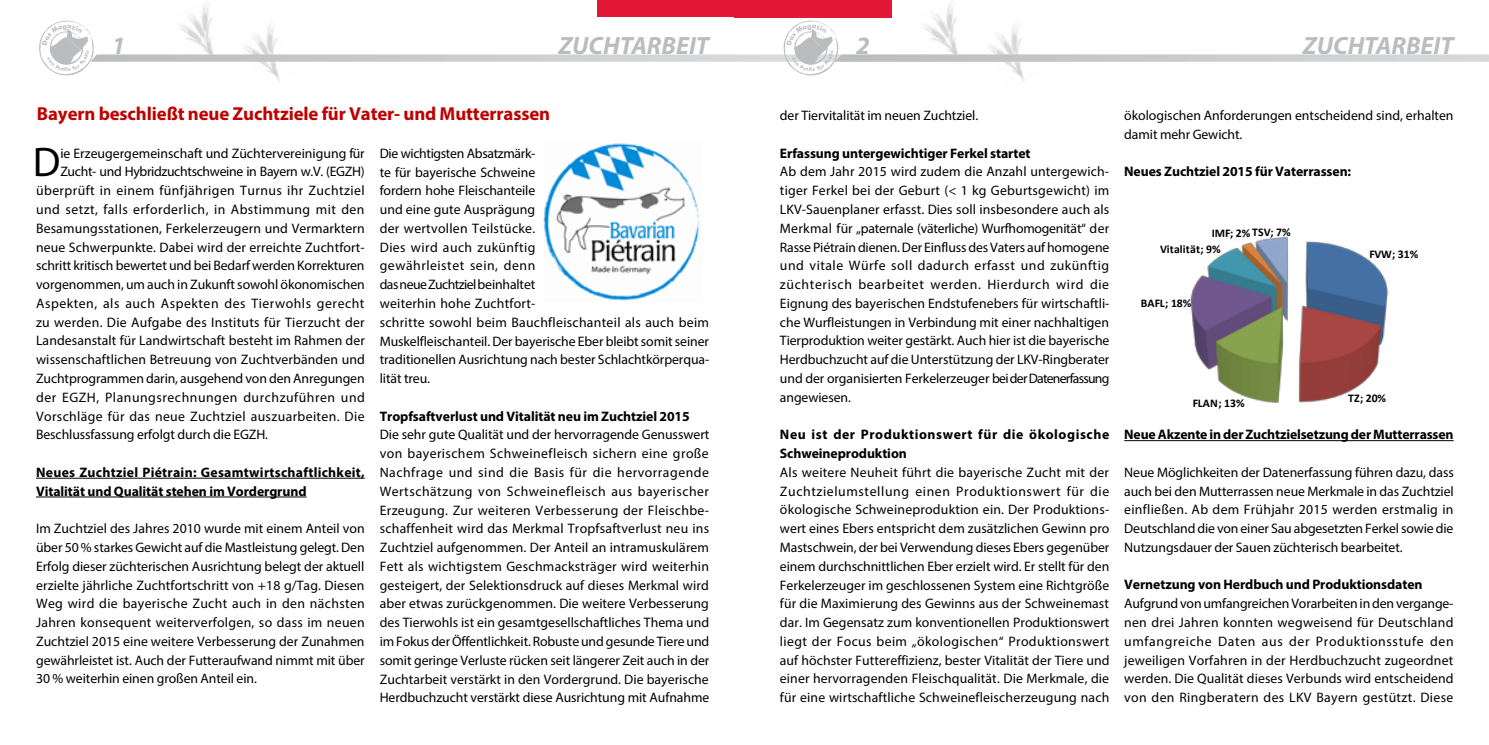
<style>
.page{position:relative;width:1489px;height:745px;background:#fff}
.page>*{position:absolute;margin:0;border:0;box-sizing:border-box;transform-origin:0 0}
.t1{font:41.62px "Myriad Pro";color:#000}
.t2{font:italic 700 25px "Myriad Pro";color:#babcbe}
.t3{font:700 18.75px "Myriad Pro";letter-spacing:-.005em;color:#c00000}
.t4{font:700 17.62px "Calibri";letter-spacing:.005em;color:#000}
.t5{font:13.75px/18.8px "Myriad Pro";color:#000;text-align:justify}
.t6{font:700 13.75px "Myriad Pro";letter-spacing:-.005em;color:#000}
.t7{font:700 13.75px/18.8px "Myriad Pro";letter-spacing:.02em;color:#000}
.t8{font:13.75px "Myriad Pro";letter-spacing:.04em;color:#000}
.t9{font:700 13.75px/18.8px "Myriad Pro";letter-spacing:.04em;color:#000}
.t10{font:13.75px "Myriad Pro";letter-spacing:-.025em;color:#000}
.t11{font:13.75px "Myriad Pro";letter-spacing:.03em;color:#000}
.t12{font:13.75px "Myriad Pro";letter-spacing:.02em;color:#000}
.t13{font:13.75px "Myriad Pro";letter-spacing:.025em;color:#000}
.t14{font:13.75px "Myriad Pro";letter-spacing:.035em;color:#000}
.t15{font:700 11.75px "Calibri";letter-spacing:.005em;color:#000}
.t16{font:700 5.12px "Futura BT";color:#babcbe}
</style>
<div class="page">
<img style="left:189px;top:4px;width:24px;height:16px">
<img style="left:933px;top:4px;width:24px;height:16px">
<hr style="left:1124px;top:440px;width:329px;height:1px;background:#000">
<div style="left:733px;top:0;width:158px;height:17px;background:#e31837"></div>
<img style="left:1190px;top:237px;width:199px;height:166px">
<div style="left:597px;top:0;width:158px;height:17px;background:#e31837"></div>
<hr style="left:36px;top:477px;width:329px;height:1px;background:#000">
<hr style="left:36px;top:496px;width:270px;height:1px;background:#000">
<img style="left:543px;top:143px;width:157px;height:158px">
<svg style="left:39px;top:20px;width:1449px;height:56px"></svg>
<h2 class="t2" style="left:112px;top:30px;width:15px">1</h2>
<h2 class="t2" style="left:558px;top:30px;width:152px">ZUCHTARBEIT</h2>
<h2 class="t2" style="left:856px;top:30px;width:15px">2</h2>
<h2 class="t2" style="left:1302px;top:30px;width:152px">ZUCHTARBEIT</h2>
<p class="t16" style="left:66px;top:66px;width:3px">i</p>
<p class="t16" style="left:810px;top:66px;width:3px">i</p>
<h3 class="t3" style="left:37px;top:101px;width:514px">Bayern beschließt neue Zuchtziele für Vater- und Mutterrassen</h3>
<h1 class="t1" style="left:33px;top:137px;width:29px">D</h1>
<p class="t5" style="left:60px;top:143px;width:305px">ie Erzeugergemeinschaft und Züchtervereinigung für</p>
<p class="t5" style="left:380px;top:143px;width:331px;text-align:left">Die wichtigsten Absatzmärk-<br>te für bayerische Schweine<br>fordern hohe Fleischanteile<br>und eine gute Ausprägung<br>der wertvollen Teilstücke.<br>Dies wird auch zukünftig<br>gewährleistet sein, denn<br>das neue Zuchtziel beinhaltet<br>weiterhin hohe Zuchtfort-<br>schritte sowohl beim Bauchfleischanteil als auch beim Muskelfleischanteil. Der bayerische Eber bleibt somit seiner traditionellen Ausrichtung nach bester Schlachtkörperqua&shy;lität treu.</p>
<p class="t6" style="left:380px;top:407px;width:311px">Tropfsaftverlust und Vitalität neu im Zuchtziel 2015</p>
<p class="t5" style="left:380px;top:425px;width:331px">Die sehr gute Qualität und der hervorragende Genusswert von bayerischem Schweinefleisch sichern eine große Nachfrage und sind die Basis für die hervorragende Wertschätzung von Schweinefleisch aus bayerischer Erzeugung. Zur weiteren Verbesserung der Fleischbe&shy;schaffenheit wird das Merkmal Tropfsaftverlust neu ins Zuchtziel aufgenommen. Der Anteil an intramuskulärem Fett als wichtigstem Geschmacksträger wird weiterhin gesteigert, der Selektionsdruck auf dieses Merkmal wird aber etwas zurückgenommen. Die weitere Verbesserung des Tierwohls ist ein gesamtgesellschaftliches Thema und im Fokus der Öffentlichkeit. Robuste und gesunde Tiere und somit geringe Verluste rücken seit längerer Zeit auch in der Zuchtarbeit verstärkt in den Vordergrund. Die bayerische Herdbuchzucht verstärkt diese Ausrichtung mit Aufnahme</p>
<p class="t10" style="left:60px;top:163px;width:306px">Zucht- und Hybridzuchtschweine in Bayern w.V. (EGZH)</p>
<p class="t11" style="left:36px;top:182px;width:330px">überprüft in einem fünfjährigen Turnus ihr Zuchtziel</p>
<p class="t14" style="left:36px;top:201px;width:330px">und setzt, falls erforderlich, in Abstimmung mit den</p>
<p class="t5" style="left:36px;top:218px;width:330px">Besamungsstationen, Ferkelerzeugern und Vermarktern</p>
<p class="t5" style="left:36px;top:237px;width:330px">neue Schwerpunkte. Dabei wird der erreichte Zuchtfort-</p>
<p class="t5" style="left:36px;top:256px;width:330px">schritt kritisch bewertet und bei Bedarf werden Korrekturen</p>
<p class="t5" style="left:36px;top:275px;width:330px">vorgenommen, um auch in Zukunft sowohl ökonomischen</p>
<p class="t8" style="left:36px;top:294px;width:330px">Aspekten, als auch Aspekten des Tierwohls gerecht</p>
<p class="t12" style="left:36px;top:313px;width:330px">zu werden. Die Aufgabe des Instituts für Tierzucht der</p>
<p class="t5" style="left:36px;top:331px;width:330px">Landesanstalt für Landwirtschaft besteht im Rahmen der</p>
<p class="t5" style="left:36px;top:350px;width:330px">wissenschaftlichen Betreuung von Zuchtverbänden und</p>
<p class="t5" style="left:36px;top:368px;width:330px">Zuchtprogrammen darin, ausgehend von den Anregungen</p>
<p class="t8" style="left:36px;top:388px;width:330px">der EGZH, Planungsrechnungen durchzuführen und</p>
<p class="t13" style="left:36px;top:407px;width:330px">Vorschläge für das neue Zuchtziel auszuarbeiten. Die</p>
<p class="t5" style="left:36px;top:425px;width:233px">Beschlussfassung erfolgt durch die EGZH.</p>
<p class="t7" style="left:36px;top:462px;width:330px">Neues Zuchtziel Piétrain: Gesamtwirtschaftlichkeit,<br>Vitalität und Qualität stehen im Vordergrund</p>
<p class="t5" style="left:36px;top:518px;width:330px">Im Zuchtziel des Jahres 2010 wurde mit einem Anteil von über 50 % starkes Gewicht auf die Mastleistung gelegt. Den Erfolg dieser züchterischen Ausrichtung belegt der aktuell erzielte jährliche Zuchtfortschritt von +18 g/Tag. Diesen Weg wird die bayerische Zucht auch in den nächsten Jahren konsequent weiterverfolgen, so dass im neuen Zuchtziel 2015 eine weitere Verbesserung der Zunahmen gewährleistet ist. Auch der Futteraufwand nimmt mit über 30 % weiterhin einen großen Anteil ein.</p>
<p class="t5" style="left:780px;top:106px;width:200px">der Tiervitalität im neuen Zuchtziel.</p>
<p class="t6" style="left:780px;top:144px;width:252px">Erfassung untergewichtiger Ferkel startet</p>
<p class="t5" style="left:780px;top:162px;width:331px">Ab dem Jahr 2015 wird zudem die Anzahl untergewich&shy;tiger Ferkel bei der Geburt (&lt; 1 kg Geburtsgewicht) im LKV-Sauenplaner erfasst. Dies soll insbesondere auch als Merkmal für „paternale (väterliche) Wurfhomogenität“ der Rasse Piétrain dienen. Der Einfluss des Vaters auf homogene und vitale Würfe soll dadurch erfasst und zukünftig züchterisch bearbeitet werden. Hierdurch wird die Eignung des bayerischen Endstufenebers für wirtschaftli&shy;che Wurfleistungen in Verbindung mit einer nachhaltigen Tierproduktion weiter gestärkt. Auch hier ist die bayerische Herdbuchzucht auf die Unterstützung der LKV-Ringberater und der organisierten Ferkelerzeuger bei der Datenerfassung angewiesen.</p>
<p class="t9" style="left:780px;top:424px;width:331px">Neu ist der Produktionswert für die ökologische<br>Schweineproduktion</p>
<p class="t5" style="left:780px;top:462px;width:331px">Als weitere Neuheit führt die bayerische Zucht mit der Zuchtzielumstellung einen Produktionswert für die ökologische Schweineproduktion ein. Der Produktions&shy;wert eines Ebers entspricht dem zusätzlichen Gewinn pro Mastschwein, der bei Verwendung dieses Ebers gegenüber einem durchschnittlichen Eber erzielt wird. Er stellt für den Ferkelerzeuger im geschlossenen System eine Richtgröße für die Maximierung des Gewinns aus der Schweinemast dar. Im Gegensatz zum konventionellen Produktionswert liegt der Focus beim „ökologischen“ Produktionswert auf höchster Futtereffizienz, bester Vitalität der Tiere und einer hervorragenden Fleischqualität. Die Merkmale, die für eine wirtschaftliche Schweinefleischerzeugung nach</p>
<p class="t5" style="left:1124px;top:106px;width:331px">ökologischen Anforderungen entscheidend sind, erhalten damit mehr Gewicht.</p>
<p class="t6" style="left:1124px;top:163px;width:228px">Neues Zuchtziel 2015 für Vaterrassen:</p>
<p class="t4" style="left:1187px;top:170px;width:200px">monetärer Zuchtfortschritt</p>
<p class="t15" style="left:1211px;top:228px;width:80px">IMF; 2% TSV; 7%</p>
<p class="t15" style="left:1160px;top:245px;width:62px">Vitalität; 9%</p>
<p class="t15" style="left:1140px;top:298px;width:52px">BAFL; 18%</p>
<p class="t15" style="left:1192px;top:398px;width:53px">FLAN; 13%</p>
<p class="t15" style="left:1369px;top:250px;width:50px">FVW; 31%</p>
<p class="t15" style="left:1348px;top:393px;width:39px">TZ; 20%</p>
<p class="t6" style="left:1124px;top:425px;width:331px">Neue Akzente in der Zuchtzielsetzung der Mutterrassen</p>
<p class="t5" style="left:1124px;top:462px;width:331px">Neue Möglichkeiten der Datenerfassung führen dazu, dass auch bei den Mutterrassen neue Merkmale in das Zuchtziel einfließen. Ab dem Frühjahr 2015 werden erstmalig in Deutschland die von einer Sau abgesetzten Ferkel sowie die Nutzungsdauer der Sauen züchterisch bearbeitet.</p>
<p class="t6" style="left:1124px;top:575px;width:300px">Vernetzung von Herdbuch und Produktionsdaten</p>
<p class="t5" style="left:1124px;top:593px;width:331px">Aufgrund von umfangreichen Vorarbeiten in den vergange&shy;nen drei Jahren konnten wegweisend für Deutschland umfangreiche Daten aus der Produktionsstufe den jeweiligen Vorfahren in der Herdbuchzucht zugeordnet werden. Die Qualität dieses Verbunds wird entscheidend von den Ringberatern des LKV Bayern gestützt. Diese</p>
</div>
